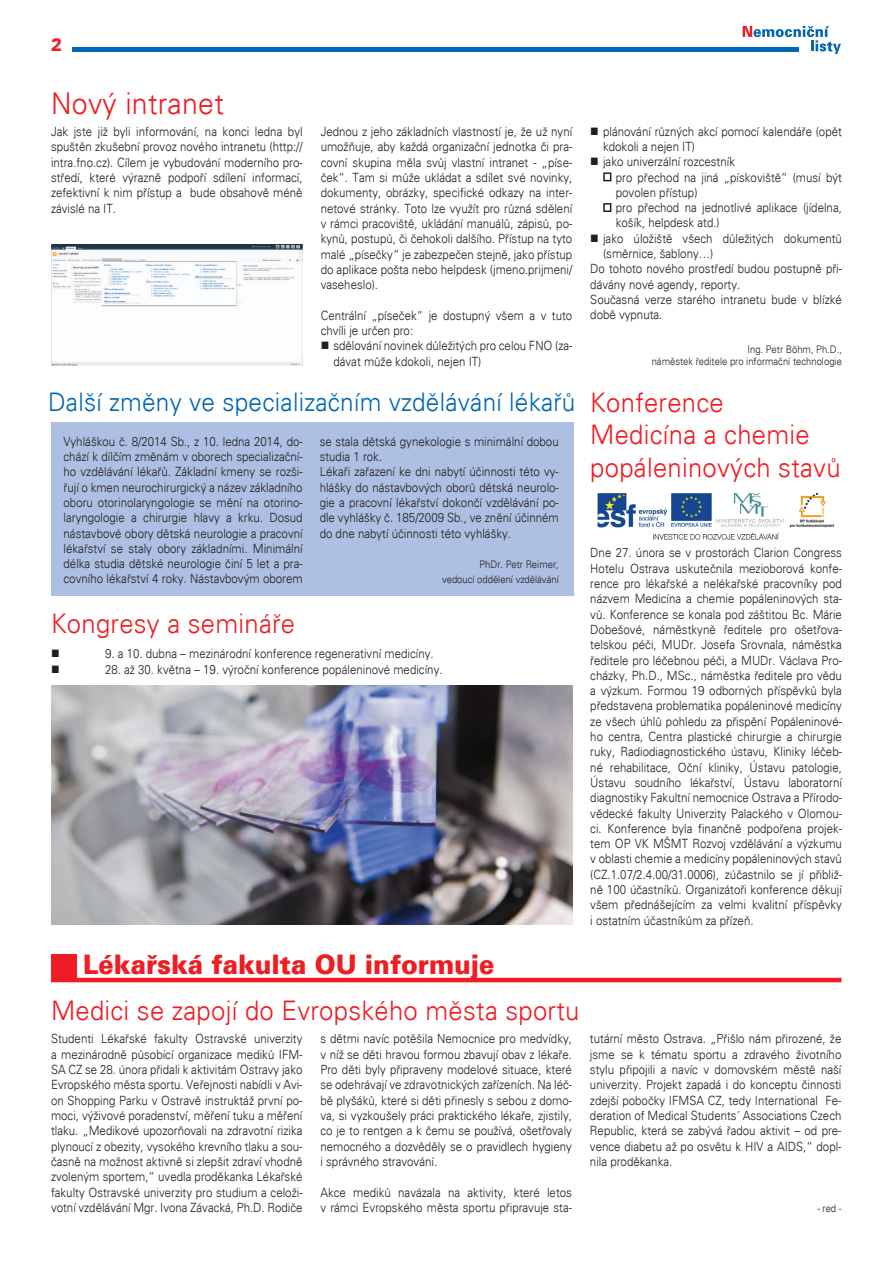
<style>
.page{position:relative;width:893px;height:1263px;background:#fff}
.page>*{position:absolute;margin:0;border:0;box-sizing:border-box;transform-origin:0 0}
.t1{font:30px "USA Light";letter-spacing:.01em;color:#ee1d23;scale:.95 1}
.t2{font:27px/32.4px "USA Light";letter-spacing:.01em;color:#ee1d23;scale:.95 1}
.t3{font:27px "USA Black";color:#ee1d23;scale:.93 1}
.t4{font:25.65px "USA Light";letter-spacing:.01em;color:#0166b3;scale:.95 1}
.t5{font:18.15px "USA Black";color:#ee1d23;scale:.91 1}
.t6{font:12.75px/15.3px "USA Light";color:#231f20;text-align:justify;scale:.9 1}
.t7{font:12.75px "Wingdings";color:#231f20;scale:.9 1}
.t8{font:10.5px/12.6px "USA Light";color:#231f20;text-align:right;scale:.9 1}
</style>
<div class="page">
<hr style="left:72px;top:47px;width:727px;height:4px;background:#0166b3">
<svg style="left:743px;top:26px;width:98px;height:28px"></svg>
<div style="left:51px;top:422px;width:522px;height:174px;background:#adbfe2"></div>
<div style="left:51px;top:954px;width:26px;height:25px;background:#ee1d23"></div>
<hr style="left:51px;top:978px;width:790px;height:4px;background:#ee1d23">
<div style="left:603px;top:172px;width:8px;height:9px;border:2px solid #231f20"></div>
<div style="left:603px;top:203px;width:8px;height:9px;border:2px solid #231f20"></div>
<img style="left:51px;top:245px;width:252px;height:120px">
<img style="left:597px;top:492px;width:238px;height:48px">
<img style="left:51px;top:685px;width:521px;height:240px">
<h3 class="t5" style="left:51px;top:34px;width:14px">2</h3>
<h1 class="t1" style="left:51px;top:86px;width:184px">Nový intranet</h1>
<p class="t6" style="left:51px;top:124px;width:281px">Jak jste již byli informování, na konci ledna byl spuštěn zkušební provoz nového intranetu (http:// intra.fno.cz). Cílem je vybudování moderního pro&shy;středí, které výrazně podpoří sdílení informací, zefektivní k nim přístup a bude obsahově méně závislé na IT.</p>
<p class="t6" style="left:321px;top:124px;width:281px">Jednou z jeho základních vlastností je, že už nyní umožňuje, aby každá organizační jednotka či pra&shy;covní skupina měla svůj vlastní intranet - „píse&shy;ček“. Tam si může ukládat a sdílet své novinky, dokumenty, obrázky, specifické odkazy na inter&shy;netové stránky. Toto lze využít pro různá sdělení v rámci pracoviště, ukládání manuálů, zápisů, po&shy;kynů, postupů, či čehokoli dalšího. Přístup na tyto malé „písečky“ je zabezpečen stejně, jako přístup do aplikace pošta nebo helpdesk (jmeno.prijmeni/ vaseheslo).</p>
<p class="t6" style="left:321px;top:307px;width:281px">Centrální „píseček“ je dostupný všem a v tuto chvíli je určen pro:</p>
<p class="t6" style="left:333px;top:338px;width:267px;text-indent:-13px">■ sdělování novinek důležitých pro celou FNO (za&shy;dávat může kdokoli, nejen IT)</p>
<h3 class="t4" style="left:48px;top:387px;width:557px">Další změny ve specializačním vzdělávání lékařů</h3>
<p class="t6" style="left:64px;top:433px;width:267px">Vyhláškou č. 8/2014 Sb., z 10. ledna 2014, do&shy;chází k dílčím změnám v oborech specializační&shy;ho vzdělávání lékařů. Základní kmeny se rozši&shy;řují o kmen neurochirurgický a název základního oboru otorinolaryngologie se mění na otorino&shy;laryngologie a chirurgie hlavy a krku. Dosud nástavbové obory dětská neurologie a pracovní lékařství se staly obory základními. Minimální délka studia dětské neurologie činí 5 let a pra&shy;covního lékařství 4 roky. Nástavbovým oborem</p>
<p class="t6" style="left:320px;top:433px;width:267px;text-align:left">se stala dětská gynekologie s minimální dobou studia 1 rok.<br>Lékaři zařazení ke dni nabytí účinnosti této vy&shy;hlášky do nástavbových oborů dětská neurolo&shy;gie a pracovní lékařství dokončí vzdělávání po&shy;dle vyhlášky č. 185/2009 Sb., ve znění účinném do dne nabytí účinnosti této vyhlášky.</p>
<p class="t8" style="left:442px;top:557px;width:131px;line-height:15.3px">PhDr. Petr Reimer,<br>vedoucí oddělení vzdělávání</p>
<h2 class="t2" style="left:51px;top:607px;width:259px">Kongresy a semináře</h2>
<p class="t7" style="left:51px;top:647px;width:11px">■</p>
<p class="t6" style="left:105px;top:646px;width:367px">9. a 10. dubna – mezinárodní konference regenerativní medicíny.</p>
<p class="t7" style="left:51px;top:662px;width:11px">■</p>
<p class="t6" style="left:105px;top:661px;width:377px">28. až 30. května – 19. výroční konference popáleninové medicíny.</p>
<h2 class="t3" style="left:83px;top:948px;width:444px">Lékařská fakulta OU informuje</h2>
<h2 class="t2" style="left:51px;top:994px;width:558px">Medici se zapojí do Evropského města sportu</h2>
<p class="t6" style="left:51px;top:1031px;width:281px">Studenti Lékařské fakulty Ostravské univerzity a mezinárodně působící organizace mediků IFM-SA CZ se 28. února přidali k aktivitám Ostravy jako Evropského města sportu. Veřejnosti nabídli v Avi&shy;on Shopping Parku v Ostravě instruktáž první po&shy;moci, výživové poradenství, měření tuku a měření tlaku. „Medikové upozorňovali na zdravotní rizika plynoucí z obezity, vysokého krevního tlaku a sou&shy;časně na možnost aktivně si zlepšit zdraví vhodně zvoleným sportem,“ uvedla proděkanka Lékařské fakulty Ostravské univerzity pro studium a celoži&shy;votní vzdělávání Mgr. Ivona Závacká, Ph.D. Rodiče</p>
<p class="t6" style="left:320px;top:1031px;width:281px">s dětmi navíc potěšila Nemocnice pro medvídky, v níž se děti hravou formou zbavují obav z lékaře.<br>Pro děti byly připraveny modelové situace, které se odehrávají ve zdravotnických zařízeních. Na léč&shy;bě plyšáků, které si děti přinesly s sebou z domo&shy;va, si vyzkoušely práci praktického lékaře, zjistily, co je to rentgen a k čemu se používá, ošetřovaly nemocného a dozvěděly se o pravidlech hygieny i správného stravování.</p>
<p class="t6" style="left:320px;top:1184px;width:281px">Akce mediků navázala na aktivity, které letos v rámci Evropského města sportu připravuje sta-</p>
<p class="t6" style="left:603px;top:123px;width:267px;text-indent:-13px">■ plánování různých akcí pomocí kalendáře (opět kdokoli a nejen IT)</p>
<p class="t6" style="left:616px;top:154px;width:253px;text-align:left;text-indent:-26px">■ jako univerzální rozcestník<br>pro přechod na jiná „pískoviště“ (musí být povolen přístup)<br>pro přechod na jednotlivé aplikace (jídelna, košík, helpdesk atd.)</p>
<p class="t6" style="left:590px;top:230px;width:281px">■ jako úložiště všech důležitých dokumentů</p>
<p class="t6" style="left:603px;top:246px;width:124px">(směrnice, šablony…)</p>
<p class="t6" style="left:590px;top:261px;width:281px">Do tohoto nového prostředí budou postupně při-</p>
<p class="t6" style="left:590px;top:276px;width:168px">dávány nové agendy, reporty.</p>
<p class="t6" style="left:590px;top:292px;width:281px">Současná verze starého intranetu bude v blízké</p>
<p class="t6" style="left:590px;top:307px;width:82px">době vypnuta.</p>
<p class="t8" style="left:652px;top:343px;width:213px">Ing. Petr Böhm, Ph.D.,<br>náměstek ředitele pro informační technologie</p>
<h2 class="t2" style="left:590px;top:386px;width:265px">Konference<br>Medicína a chemie popáleninových stavů</h2>
<p class="t6" style="left:590px;top:545px;width:281px">Dne 27. února se v prostorách Clarion Congress Hotelu Ostrava uskutečnila mezioborová konfe&shy;rence pro lékařské a nelékařské pracovníky pod názvem Medicína a chemie popáleninových sta&shy;vů. Konference se konala pod záštitou Bc. Márie Dobešové, náměstkyně ředitele pro ošetřova&shy;telskou péči, MUDr. Josefa Srovnala, náměstka ředitele pro léčebnou péči, a MUDr. Václava Pro&shy;cházky, Ph.D., MSc., náměstka ředitele pro vědu a výzkum. Formou 19 odborných příspěvků byla představena problematika popáleninové medicíny ze všech úhlů pohledu za přispění Popáleninové&shy;ho centra, Centra plastické chirurgie a chirurgie ruky, Radiodiagnostického ústavu, Kliniky léčeb&shy;né rehabilitace, Oční kliniky, Ústavu patologie, Ústavu soudního lékařství, Ústavu laboratorní diagnostiky Fakultní nemocnice Ostrava a Přírodo&shy;vědecké fakulty Univerzity Palackého v Olomou&shy;ci. Konference byla finančně podpořena projek&shy;tem OP VK MŠMT Rozvoj vzdělávání a výzkumu v oblasti chemie a medicíny popáleninových stavů (CZ.1.07/2.4.00/31.0006), zúčastnilo se jí přibliž&shy;ně 100 účastníků. Organizátoři konference děkují všem přednášejícím za velmi kvalitní příspěvky i ostatním účastníkům za přízeň.</p>
<p class="t6" style="left:590px;top:1031px;width:281px">tutární město Ostrava. „Přišlo nám přirozené, že jsme se k tématu sportu a zdravého životního stylu připojili a navíc v domovském městě naší univerzity. Projekt zapadá i do konceptu činnosti zdejší pobočky IFMSA CZ, tedy International Fe&shy;deration of Medical Students´ Associations Czech Republic, která se zabývá řadou aktivit – od pre&shy;vence diabetu až po osvětu k HIV a AIDS,“ dopl&shy;nila proděkanka.</p>
<p class="t8" style="left:817px;top:1202px;width:28px">- red -</p>
</div>
